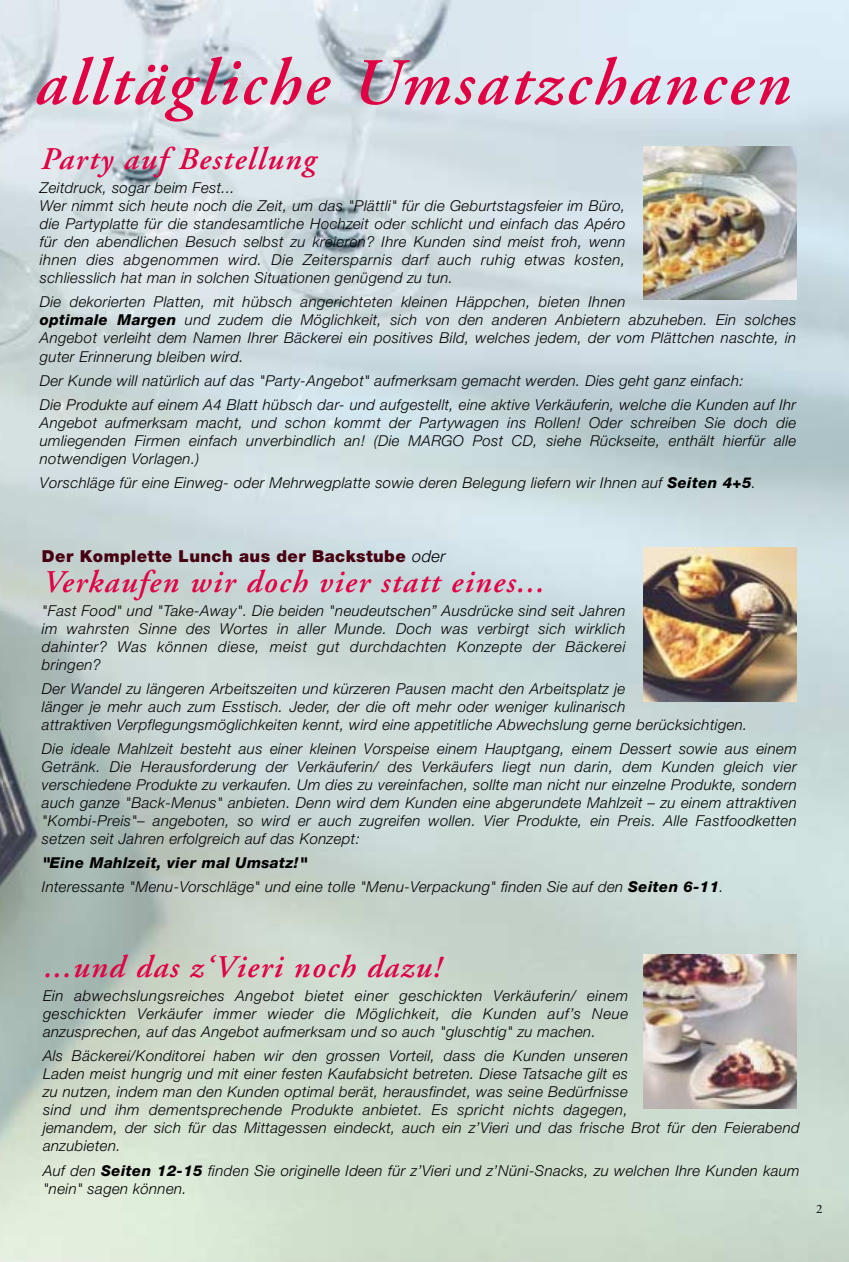
<style>
.page{position:relative;width:849px;height:1262px;background:#fff}
.page>*{position:absolute;margin:0;border:0;box-sizing:border-box;transform-origin:0 0}
.t1{font:italic 600 66px "Adobe Garamond";letter-spacing:.05em;color:#e00044}
.t2{font:italic 600 31.5px "Adobe Garamond";letter-spacing:.05em;color:#e00044}
.t3{font:900 16.5px "Helvetica Neue";letter-spacing:.025em;color:#470012}
.t4{font:italic 300 15px/18px "Helvetica Neue";letter-spacing:.025em;color:#000}
.t5{font:12.75px "Adobe Garamond";color:#000}
.s1{font-weight:800}
.s2{font-weight:300;font-style:italic;color:#000}
</style>
<div class="page">
<img style="left:0;top:0;width:849px;height:1261px">
<img style="left:643px;top:955px;width:154px;height:153px">
<img style="left:643px;top:146px;width:154px;height:153px">
<img style="left:643px;top:548px;width:154px;height:153px">
<h1 class="t1" style="left:33px;top:56px;width:757px">alltägliche Umsatzchancen</h1>
<h2 class="t2" style="left:40px;top:147px;width:276px">Party auf Bestellung</h2>
<p class="t4" style="left:40px;top:180px;width:587px">Zeitdruck, sogar beim Fest...<br>Wer nimmt sich heute noch die Zeit, um das "Plättli" für die Geburtstagsfeier im Büro, die Partyplatte für die standesamtliche Hochzeit oder schlicht und einfach das Apéro für den abendlichen Besuch selbst zu kreieren? Ihre Kunden sind meist froh, wenn ihnen dies abgenommen wird. Die Zeitersparnis darf auch ruhig etwas kosten, schliesslich hat man in solchen Situationen genügend zu tun.</p>
<p class="t4" style="left:40px;top:294px;width:758px">Die dekorierten Platten, mit hübsch angerichteten kleinen Häppchen, bieten Ihnen<br><span class="s1">optimale Margen</span> und zudem die Möglichkeit, sich von den anderen Anbietern abzuheben. Ein solches Angebot verleiht dem Namen Ihrer Bäckerei ein positives Bild, welches jedem, der vom Plättchen naschte, in guter Erinnerung bleiben wird.</p>
<p class="t4" style="left:40px;top:369px;width:758px;line-height:24px">Der Kunde will natürlich auf das "Party-Angebot" aufmerksam gemacht werden. Dies geht ganz einfach:<br>Die Produkte auf einem A4 Blatt hübsch dar- und aufgestellt, eine aktive Verkäuferin, welche die Kunden auf Ihr</p>
<p class="t4" style="left:40px;top:414px;width:758px;text-align:justify">Angebot aufmerksam macht, und schon kommt der Partywagen ins Rollen! Oder schreiben Sie doch die umliegenden Firmen einfach unverbindlich an! (Die MARGO Post CD, siehe Rückseite, enthält hierfür alle notwendigen Vorlagen.)</p>
<p class="t4" style="left:40px;top:474px;width:718px">Vorschläge für eine Einweg- oder Mehrwegplatte sowie deren Belegung liefern wir Ihnen auf <span class="s1">Seiten 4+5</span>.</p>
<p class="t3" style="left:42px;top:550px;width:405px">Der Komplette Lunch aus der Backstube <span class="s2">oder</span></p>
<h2 class="t2" style="left:42px;top:569px;width:503px">Verkaufen wir doch vier statt eines...</h2>
<p class="t4" style="left:42px;top:603px;width:585px;text-align:justify">"Fast Food" und "Take-Away". Die beiden "neudeutschen” Ausdrücke sind seit Jahren im wahrsten Sinne des Wortes in aller Munde. Doch was verbirgt sich wirklich dahinter? Was können diese, meist gut durchdachten Konzepte der Bäckerei bringen?</p>
<p class="t4" style="left:42px;top:681px;width:707px">Der Wandel zu längeren Arbeitszeiten und kürzeren Pausen macht den Arbeitsplatz je<br>länger je mehr auch zum Esstisch. Jeder, der die oft mehr oder weniger kulinarisch<br>attraktiven Verpflegungsmöglichkeiten kennt, wird eine appetitliche Abwechslung gerne berücksichtigen.</p>
<p class="t4" style="left:42px;top:741px;width:756px;text-align:justify">Die ideale Mahlzeit besteht aus einer kleinen Vorspeise einem Hauptgang, einem Dessert sowie aus einem Getränk. Die Herausforderung der Verkäuferin/ des Verkäufers liegt nun darin, dem Kunden gleich vier verschiedene Produkte zu verkaufen. Um dies zu vereinfachen, sollte man nicht nur einzelne Produkte, sondern auch ganze "Back-Menus" anbieten. Denn wird dem Kunden eine abgerundete Mahlzeit – zu einem attraktiven "Kombi-Preis"– angeboten, so wird er auch zugreifen wollen. Vier Produkte, ein Preis. Alle Fastfoodketten setzen seit Jahren erfolgreich auf das Konzept:</p>
<p class="t4" style="left:42px;top:852px;width:683px;line-height:24px"><span class="s1">"Eine Mahlzeit, vier mal Umsatz!"<br></span>Interessante "Menu-Vorschläge" und eine tolle "Menu-Verpackung" finden Sie auf den <span class="s1">Seiten 6-11</span>.</p>
<h2 class="t2" style="left:43px;top:954px;width:399px">...und das z‘Vieri noch dazu!</h2>
<p class="t4" style="left:43px;top:988px;width:587px;text-align:justify">Ein abwechslungsreiches Angebot bietet einer geschickten Verkäuferin/ einem geschickten Verkäufer immer wieder die Möglichkeit, die Kunden auf’s Neue anzusprechen, auf das Angebot aufmerksam und so auch "gluschtig" zu machen.</p>
<p class="t4" style="left:43px;top:1048px;width:758px">Als Bäckerei/Konditorei haben wir den grossen Vorteil, dass die Kunden unseren<br>Laden meist hungrig und mit einer festen Kaufabsicht betreten. Diese Tatsache gilt es<br>zu nutzen, indem man den Kunden optimal berät, herausfindet, was seine Bedürfnisse<br>sind und ihm dementsprechende Produkte anbietet. Es spricht nichts dagegen,<br>jemandem, der sich für das Mittagessen eindeckt, auch ein z’Vieri und das frische Brot für den Feierabend anzubieten.</p>
<p class="t4" style="left:43px;top:1162px;width:758px">Auf den <span class="s1">Seiten 12-15</span> finden Sie originelle Ideen für z’Vieri und z’Nüni-Snacks, zu welchen Ihre Kunden kaum "nein" sagen können.</p>
<p class="t5" style="left:816px;top:1203px;width:8px">2</p>
</div>
